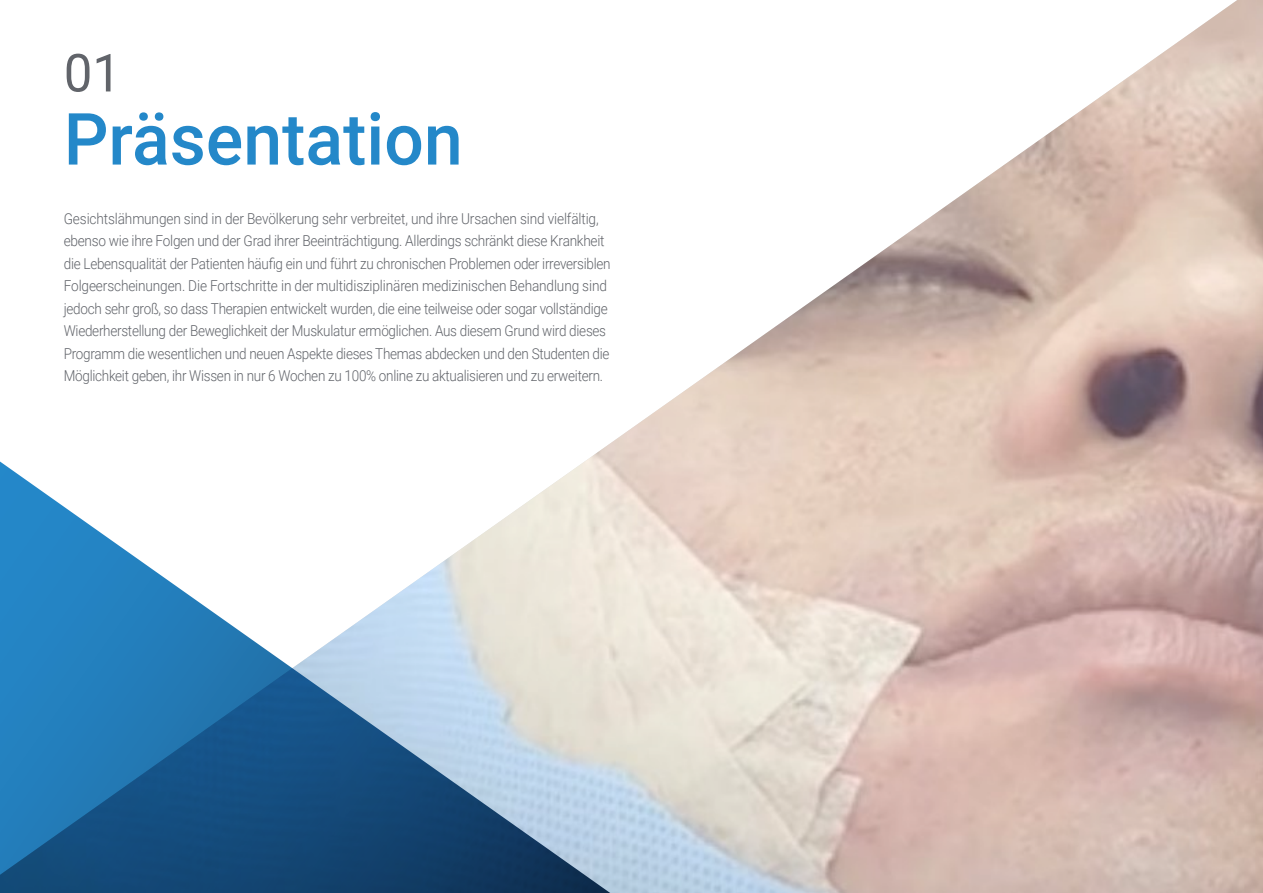
<style>
.page{position:relative;width:1263px;height:893px;background:#fff}
.page>*{position:absolute;margin:0;border:0;box-sizing:border-box;transform-origin:0 0}
.t1{font:500 72px "Roboto";color:#2488c9}
.t2{font:52.5px "Roboto";color:#61646a}
.t3{font:300 15px/22.5px "Roboto";letter-spacing:-.02em;color:#61646a;scale:.91 1}
</style>
<div class="page">
<img style="left:607px;top:0;width:656px;height:893px">
<svg style="left:0;top:446px;width:640px;height:447px"></svg>
<h2 class="t2" style="left:64px;top:36px;width:59px">01</h2>
<h1 class="t1" style="left:64px;top:89px;width:400px">Präsentation</h1>
<p class="t3" style="left:64px;top:207px;width:602px">Gesichtslähmungen sind in der Bevölkerung sehr verbreitet, und ihre Ursachen sind vielfältig, ebenso wie ihre Folgen und der Grad ihrer Beeinträchtigung. Allerdings schränkt diese Krankheit die Lebensqualität der Patienten häufig ein und führt zu chronischen Problemen oder irreversiblen Folgeerscheinungen. Die Fortschritte in der multidisziplinären medizinischen Behandlung sind jedoch sehr groß, so dass Therapien entwickelt wurden, die eine teilweise oder sogar vollständige Wiederherstellung der Beweglichkeit der Muskulatur ermöglichen. Aus diesem Grund wird dieses Programm die wesentlichen und neuen Aspekte dieses Themas abdecken und den Studenten die Möglichkeit geben, ihr Wissen in nur 6 Wochen zu 100% online zu aktualisieren und zu erweitern.</p>
</div>
